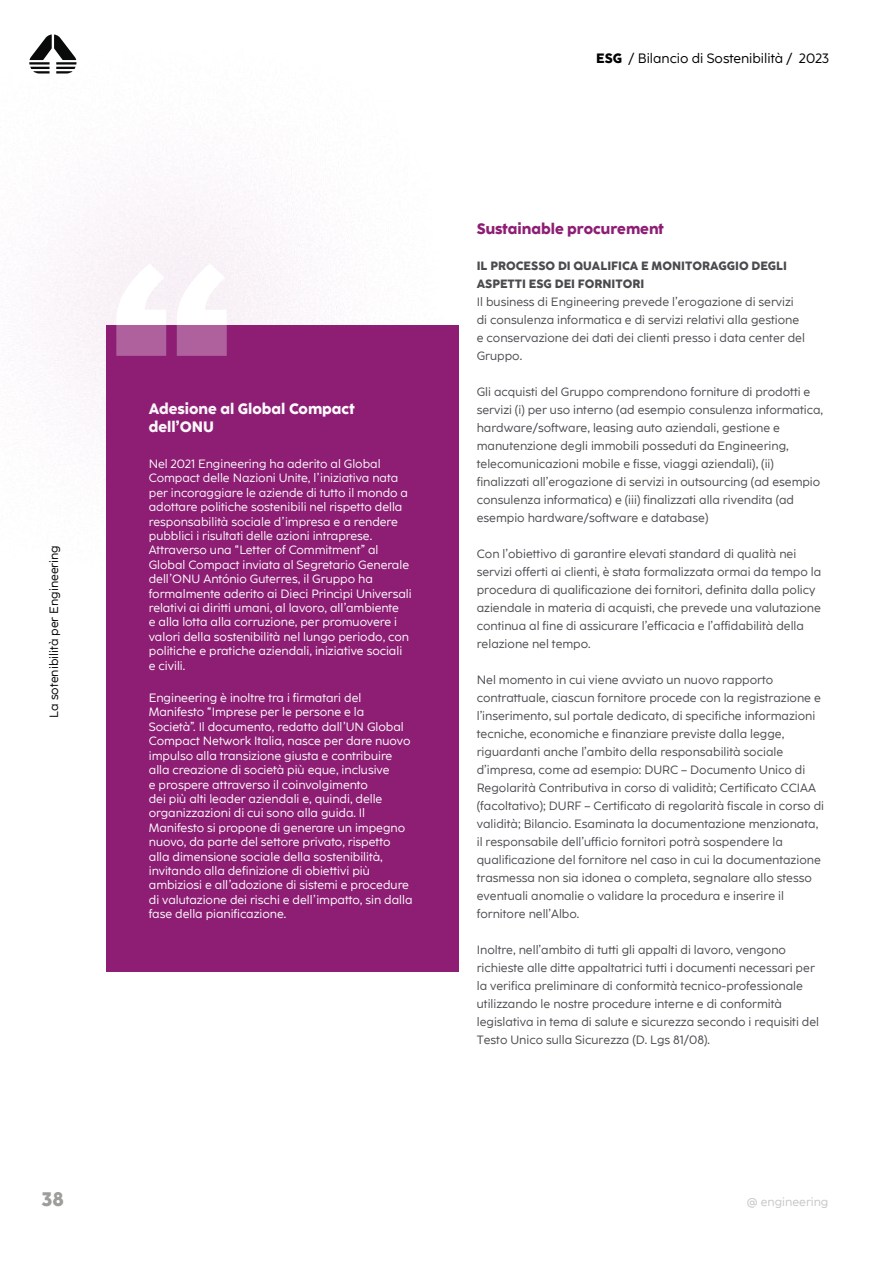
<style>
.page{position:relative;width:893px;height:1263px;background:#fff}
.page>*{position:absolute;margin:0;border:0;box-sizing:border-box;transform-origin:0 0}
.t1{font:800 270px "Coco Eng";color:#fff}
.t2{font:800 19.5px "Coco Eng";color:#9d9d9c}
.t3{font:800 15px/18px "Coco Eng";color:#fff}
.t4{font:800 15px "Coco Eng";color:#8d1e74}
.t5{font:13.5px "Coco Eng";color:#010202}
.t6{font:12px/18px "Coco Eng";color:#4b4a4f}
.t7{font:12px/14.4px "Coco Eng";color:#fff}
.t8{font:800 12px/18px "Coco Eng";color:#4b4a4f}
.t9{font:12px "Coco Eng";color:#010202}
.t10{font:12px "Coco Eng";color:#c6c6c6}
.s1{font-weight:800}
</style>
<div class="page">
<div style="left:106px;top:325px;width:353px;height:647px;background:#8d1e74"></div>
<div style="left:0;top:25px;width:467px;height:572px;background:#8d1e74;opacity:.75"></div>
<p class="t9" style="left:46px;top:717px;width:174px;rotate:-90deg">La sotenibilità per Engineering</p>
<h1 class="t1" style="left:106px;top:183px;width:132px">“</h1>
<p class="t3" style="left:149px;top:399px;width:207px">Adesione al Global Compact dell’ONU</p>
<p class="t7" style="left:149px;top:456px;width:264px">Nel 2021 Engineering ha aderito al Global Compact delle Nazioni Unite, l’iniziativa nata per incoraggiare le aziende di tutto il mondo a adottare politiche sostenibili nel rispetto della responsabilità sociale d’impresa e a rendere pubblici i risultati delle azioni intraprese.<br>Attraverso una “Letter of Commitment” al Global Compact inviata al Segretario Generale dell’ONU António Guterres, il Gruppo ha formalmente aderito ai Dieci Princìpi Universali relativi ai diritti umani, al lavoro, all’ambiente<br>e alla lotta alla corruzione, per promuovere i valori della sostenibilità nel lungo periodo, con politiche e pratiche aziendali, iniziative sociali e civili.</p>
<p class="t7" style="left:149px;top:690px;width:265px">Engineering è inoltre tra i firmatari del Manifesto “Imprese per le persone e la Società”. Il documento, redatto dall’UN Global Compact Network Italia, nasce per dare nuovo impulso alla transizione giusta e contribuire alla creazione di società più eque, inclusive<br>e prospere attraverso il coinvolgimento<br>dei più alti leader aziendali e, quindi, delle organizzazioni di cui sono alla guida. Il Manifesto si propone di generare un impegno nuovo, da parte del settore privato, rispetto alla dimensione sociale della sostenibilità, invitando alla definizione di obiettivi più ambiziosi e all’adozione di sistemi e procedure di valutazione dei rischi e dell’impatto, sin dalla fase della pianificazione.</p>
<h2 class="t2" style="left:42px;top:1185px;width:24px">38</h2>
<p class="t5" style="left:596px;top:49px;width:235px"><span class="s1">ESG</span> / Bilancio di Sostenibilità / 2023</p>
<p class="t4" style="left:477px;top:218px;width:189px">Sustainable procurement</p>
<p class="t8" style="left:477px;top:256px;width:312px">IL PROCESSO DI QUALIFICA E MONITORAGGIO DEGLI<br>ASPETTI ESG DEI FORNITORI</p>
<p class="t6" style="left:477px;top:292px;width:330px">Il business di Engineering prevede l’erogazione di servizi di consulenza informatica e di servizi relativi alla gestione e conservazione dei dati dei clienti presso i data center del Gruppo.</p>
<p class="t6" style="left:477px;top:382px;width:348px">Gli acquisti del Gruppo comprendono forniture di prodotti e servizi (i) per uso interno (ad esempio consulenza informatica, hardware/software, leasing auto aziendali, gestione e manutenzione degli immobili posseduti da Engineering, telecomunicazioni mobile e fisse, viaggi aziendali), (ii) finalizzati all’erogazione di servizi in outsourcing (ad esempio consulenza informatica) e (iii) finalizzati alla rivendita (ad esempio hardware/software e database)</p>
<p class="t6" style="left:477px;top:544px;width:346px">Con l’obiettivo di garantire elevati standard di qualità nei servizi offerti ai clienti, è stata formalizzata ormai da tempo la procedura di qualificazione dei fornitori, definita dalla policy aziendale in materia di acquisti, che prevede una valutazione continua al fine di assicurare l’efficacia e l’affidabilità della relazione nel tempo.</p>
<p class="t6" style="left:477px;top:670px;width:349px">Nel momento in cui viene avviato un nuovo rapporto contrattuale, ciascun fornitore procede con la registrazione e l’inserimento, sul portale dedicato, di specifiche informazioni tecniche, economiche e finanziare previste dalla legge, riguardanti anche l’ambito della responsabilità sociale d’impresa, come ad esempio: DURC – Documento Unico di Regolarità Contributiva in corso di validità; Certificato CCIAA (facoltativo); DURF – Certificato di regolarità fiscale in corso di validità; Bilancio. Esaminata la documentazione menzionata, il responsabile dell’ufficio fornitori potrà sospendere la qualificazione del fornitore nel caso in cui la documentazione trasmessa non sia idonea o completa, segnalare allo stesso eventuali anomalie o validare la procedura e inserire il fornitore nell’Albo.</p>
<p class="t6" style="left:477px;top:940px;width:344px">Inoltre, nell’ambito di tutti gli appalti di lavoro, vengono richieste alle ditte appaltatrici tutti i documenti necessari per la verifica preliminare di conformità tecnico-professionale utilizzando le nostre procedure interne e di conformità legislativa in tema di salute e sicurezza secondo i requisiti del Testo Unico sulla Sicurezza (D. Lgs 81/08).</p>
<p class="t10" style="left:747px;top:1194px;width:83px">@ engineering</p>
</div>
